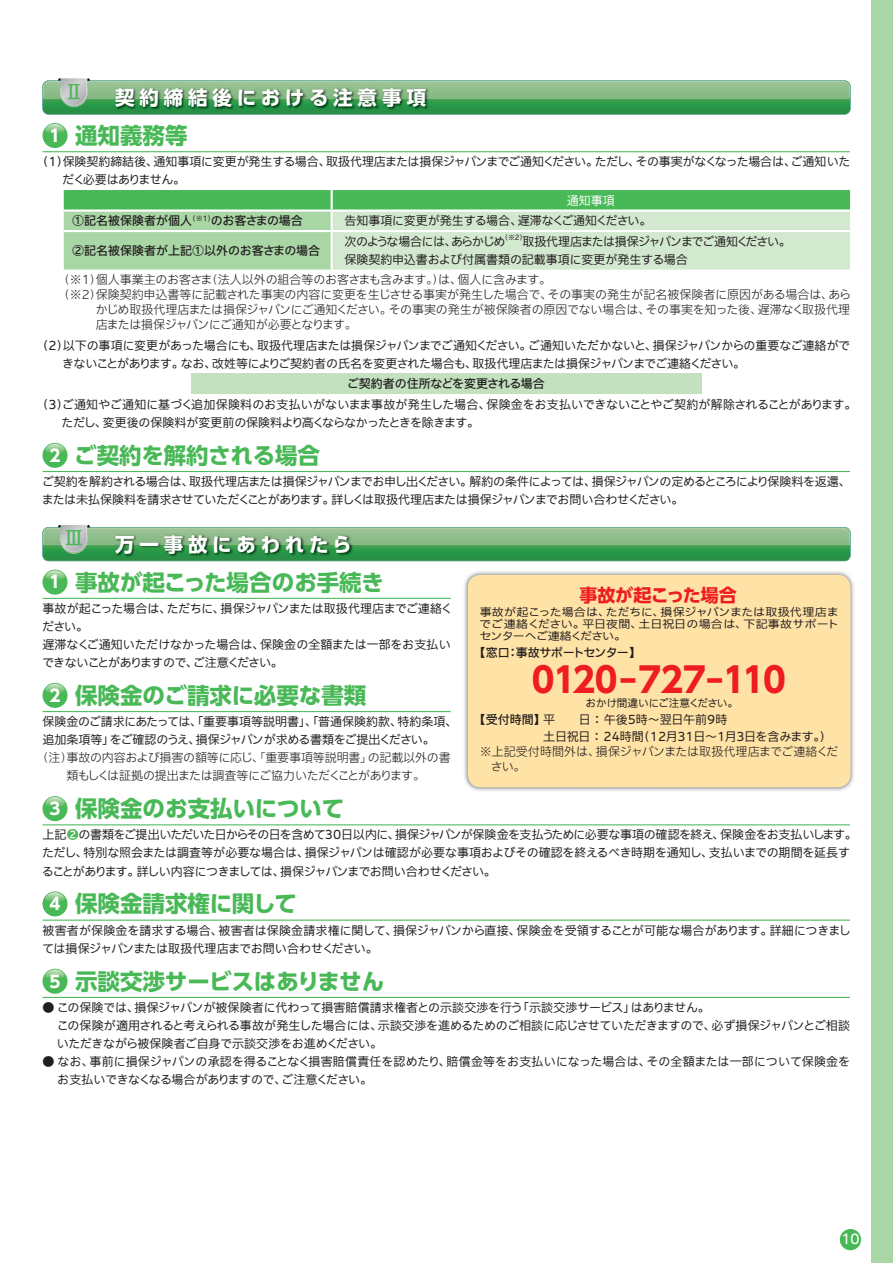
<style>
.page{position:relative;width:893px;height:1263px;background:#fff}
.page>*{position:absolute;margin:0;border:0;box-sizing:border-box;transform-origin:0 0}
.t1{font:700 34.5px "UD Shin Go Pro";letter-spacing:-.03em;color:#ee1d23}
.t2{font:700 22.5px "UD Shin Go Pro";color:#49b857}
.t3{font:700 19.5px "UD Shin Go Pro";letter-spacing:.245em;color:#fff}
.t4{font:500 19.5px "Iwa UCDA Goth Std";color:#49b857}
.t5{font:700 18px "UD Shin Go Pro";color:#ee1d23}
.t6{font:500 13.5px "Iwa UCDA Goth Std";color:#fff}
.t7{font:100 12px/18px "Iwa UCDA Goth Std";letter-spacing:-.02em;color:#231f20}
.t8{font:300 12px/18px "Iwa UCDA Goth Std";letter-spacing:-.01em;color:#231f20;text-align:center}
.t9{font:100 12px/18px "Iwa UCDA Goth Std";color:#231f20}
.t10{font:100 12px/18px "Iwa UCDA Goth Std";letter-spacing:-.05em;color:#231f20}
.t11{font:500 12px "Iwa UCDA Goth Std";color:#231f20}
.t12{font:300 12px "Iwa UCDA Goth Std";letter-spacing:-.06em;color:#231f20}
.t13{font:100 12px "Iwa UCDA Goth Std";letter-spacing:-.1em;color:#231f20}
.t14{font:500 12px "Iwa UCDA Goth Std";letter-spacing:-.055em;color:#231f20}
.t15{font:100 12px "Iwa UCDA Goth Std";color:#fff}
.t16{font:100 10.8px/12px "Iwa UCDA Goth Std";letter-spacing:-.005em;color:#231f20;text-align:justify;scale:1.11 1}
.t17{font:100 10.65px "Iwa UCDA Goth Std";letter-spacing:-.01em;color:#231f20}
.t18{font:100 7.05px "Iwa UCDA Goth Std";color:#231f20}
.s1{font-size:16.65px;color:#fff}
.s2{color:#49b857}
.s3{font-size:27.6px}
.s4{font-weight:500}
</style>
<div class="page">
<div style="left:872px;top:0;width:21px;height:1263px;background:#a9d6a5"></div>
<hr style="left:43px;top:151px;width:807px;height:1px;background:#49b857">
<hr style="left:43px;top:471px;width:807px;height:1px;background:#49b857">
<hr style="left:43px;top:598px;width:408px;height:1px;background:#49b857">
<hr style="left:43px;top:711px;width:408px;height:1px;background:#49b857">
<hr style="left:43px;top:824px;width:807px;height:1px;background:#49b857">
<hr style="left:43px;top:919px;width:807px;height:2px;background:#49b857">
<hr style="left:43px;top:997px;width:807px;height:1px;background:#49b857">
<svg style="left:43px;top:78px;width:807px;height:37px;background:#73b37f"></svg>
<img style="left:115px;top:87px;width:314px;height:23px">
<div style="left:43px;top:123px;width:25px;height:25px;background:#49b857;border-radius:50%"></div>
<svg style="left:45px;top:124px;width:20px;height:9px"></svg>
<svg style="left:64px;top:190px;width:786px;height:80px;background:#a5d7a6"></svg>
<hr style="left:64px;top:230px;width:268px;height:2px;background:#fff">
<hr style="left:332px;top:230px;width:518px;height:2px;background:#fff">
<hr style="left:331px;top:232px;width:2px;height:38px;background:#fff">
<hr style="left:64px;top:209px;width:268px;height:3px;background:#fff">
<hr style="left:332px;top:209px;width:518px;height:3px;background:#fff">
<div style="left:191px;top:374px;width:510px;height:20px;background:#c3e1be"></div>
<div style="left:43px;top:443px;width:25px;height:25px;background:#49b857;border-radius:50%"></div>
<svg style="left:45px;top:444px;width:20px;height:9px"></svg>
<svg style="left:43px;top:525px;width:807px;height:36px;background:#70b27b"></svg>
<img style="left:115px;top:534px;width:238px;height:23px">
<div style="left:43px;top:570px;width:25px;height:25px;background:#49b857;border-radius:50%"></div>
<svg style="left:45px;top:570px;width:20px;height:9px"></svg>
<div style="left:43px;top:683px;width:25px;height:25px;background:#49b857;border-radius:50%"></div>
<svg style="left:45px;top:684px;width:20px;height:9px"></svg>
<div style="left:43px;top:796px;width:25px;height:25px;background:#49b857;border-radius:50%"></div>
<svg style="left:45px;top:797px;width:20px;height:9px"></svg>
<div style="left:43px;top:891px;width:25px;height:25px;background:#49b857;border-radius:50%"></div>
<svg style="left:45px;top:892px;width:20px;height:9px"></svg>
<div style="left:43px;top:969px;width:25px;height:25px;background:#49b857;border-radius:50%"></div>
<svg style="left:45px;top:969px;width:20px;height:10px"></svg>
<img style="left:464px;top:571px;width:390px;height:220px">
<div style="left:468px;top:575px;width:382px;height:212px;background:#ffe2a5;border-radius:13px"></div>
<div style="left:840px;top:1229px;width:21px;height:21px;background:#49b857;border-radius:50%"></div>
<h3 class="t4" style="left:64px;top:77px;width:21px">Ⅱ</h3>
<h3 class="t3" style="left:115px;top:82px;width:312px">契約締結後における注意事項</h3>
<h2 class="t2" style="left:50px;top:117px;width:139px"><span class="s1">1</span> 通知義務等</h2>
<p class="t7" style="left:62px;top:152px;width:790px;text-indent:-26px">（1）保険契約締結後、通知事項に変更が発生する場合、取扱代理店または損保ジャパンまでご通知ください。ただし、その事実がなくなった場合は、ご通知いただく必要はありません。</p>
<p class="t15" style="left:567px;top:192px;width:49px">通知事項</p>
<p class="t11" style="left:72px;top:212px;width:232px">①記名被保険者が個人<sup>（※1）</sup>のお客さまの場合</p>
<p class="t7" style="left:344px;top:211px;width:308px">告知事項に変更が発生する場合、遅滞なくご通知ください。</p>
<p class="t11" style="left:72px;top:242px;width:249px">②記名被保険者が上記①以外のお客さまの場合</p>
<p class="t13" style="left:344px;top:233px;width:163px">次のような場合には、あらかじめ</p>
<p class="t18" style="left:501px;top:232px;width:27px">（※2）</p>
<p class="t7" style="left:344px;top:232px;width:448px;text-indent:178px">取扱代理店または損保ジャパンまでご通知ください。保険契約申込書および付属書類の記載事項に変更が発生する場合</p>
<p class="t8" style="left:58px;top:270px;width:495px">（※1）個人事業主のお客さま（法人以外の組合等のお客さまも含みます。）は、個人に含みます。</p>
<p class="t8" style="left:58px;top:285px;width:795px">（※2）保険契約申込書等に記載された事実の内容に変更を生じさせる事実が発生した場合で、その事実の発生が記名被保険者に原因がある場合は、あら</p>
<p class="t8" style="left:96px;top:300px;width:756px">かじめ取扱代理店または損保ジャパンにご通知ください。その事実の発生が被保険者の原因でない場合は、その事実を知った後、遅滞なく取扱代理</p>
<p class="t12" style="left:96px;top:316px;width:263px">店または損保ジャパンにご通知が必要となります。</p>
<p class="t7" style="left:62px;top:336px;width:790px;text-indent:-26px">（2）以下の事項に変更があった場合にも、取扱代理店または損保ジャパンまでご通知ください。ご通知いただかないと、損保ジャパンからの重要なご連絡ができないことがあります。なお、改姓等によりご契約者の氏名を変更された場合も、取扱代理店または損保ジャパンまでご連絡ください。</p>
<p class="t11" style="left:347px;top:375px;width:199px">ご契約者の住所などを変更される場合</p>
<p class="t7" style="left:61px;top:395px;width:797px;text-indent:-25px">（3）ご通知やご通知に基づく追加保険料のお支払いがないまま事故が発生した場合、保険金をお支払いできないことやご契約が解除されることがあります。ただし、変更後の保険料が変更前の保険料より高くならなかったときを除きます。</p>
<h2 class="t2" style="left:50px;top:437px;width:272px"><span class="s1">2</span> ご契約を解約される場合</h2>
<p class="t10" style="left:42px;top:472px;width:810px">ご契約を解約される場合は、取扱代理店または損保ジャパンまでお申し出ください。解約の条件によっては、損保ジャパンの定めるところにより保険料を返還、または未払保険料を請求させていただくことがあります。詳しくは取扱代理店または損保ジャパンまでお問い合わせください。</p>
<h3 class="t4" style="left:64px;top:524px;width:21px">Ⅲ</h3>
<h3 class="t3" style="left:115px;top:528px;width:238px">万一事故にあわれたら</h3>
<h2 class="t2" style="left:50px;top:564px;width:336px"><span class="s1">1</span> 事故が起こった場合のお手続き</h2>
<p class="t7" style="left:42px;top:599px;width:412px">事故が起こった場合は、ただちに、損保ジャパンまたは取扱代理店までご連絡ください。<br>遅滞なくご通知いただけなかった場合は、保険金の全額または一部をお支払いできないことがありますので、ご注意ください。</p>
<h2 class="t2" style="left:50px;top:677px;width:318px"><span class="s1">2</span> 保険金のご請求に必要な書類</h2>
<p class="t9" style="left:43px;top:712px;width:416px">保険金のご請求にあたっては、「重要事項等説明書」、「普通保険約款、特約条項、追加条項等」をご確認のうえ、損保ジャパンが求める書類をご提出ください。</p>
<p class="t8" style="left:37px;top:748px;width:416px">（注）事故の内容および損害の額等に応じ、「重要事項等説明書」の記載以外の書類もしくは証拠の提出または調査等にご協力いただくことがあります。</p>
<h2 class="t2" style="left:50px;top:790px;width:296px"><span class="s1">3</span> 保険金のお支払いについて</h2>
<p class="t7" style="left:42px;top:825px;width:816px">上記<span class="s2">❷</span>の書類をご提出いただいた日からその日を含めて30日以内に、損保ジャパンが保険金を支払うために必要な事項の確認を終え、保険金をお支払いします。ただし、特別な照会または調査等が必要な場合は、損保ジャパンは確認が必要な事項およびその確認を終えるべき時期を通知し、支払いまでの期間を延長することがあります。詳しい内容につきましては、損保ジャパンまでお問い合わせください。</p>
<h2 class="t2" style="left:50px;top:885px;width:249px"><span class="s1">4</span> 保険金請求権に関して</h2>
<p class="t9" style="left:42px;top:920px;width:810px">被害者が保険金を請求する場合、被害者は保険金請求権に関して、損保ジャパンから直接、保険金を受領することが可能な場合があります。詳細につきましては損保ジャパンまたは取扱代理店までお問い合わせください。</p>
<h2 class="t2" style="left:50px;top:963px;width:336px"><span class="s1">5</span> 示談交渉サービスはありません</h2>
<p class="t7" style="left:43px;top:998px;width:669px">● この保険では、損保ジャパンが被保険者に代わって損害賠償請求権者との示談交渉を行う「示談交渉サービス」はありません。</p>
<p class="t7" style="left:43px;top:1016px;width:809px">　この保険が適用されると考えられる事故が発生した場合には、示談交渉を進めるためのご相談に応じさせていただきますので、必ず損保ジャパンとご相談</p>
<p class="t7" style="left:57px;top:1034px;width:327px">いただきながら被保険者ご自身で示談交渉をお進めください。</p>
<p class="t7" style="left:57px;top:1052px;width:794px;text-indent:-15px">● なお、事前に損保ジャパンの承認を得ることなく損害賠償責任を認めたり、賠償金等をお支払いになった場合は、その全額または一部について保険金をお支払いできなくなる場合がありますので、ご注意ください。</p>
<h3 class="t5" style="left:579px;top:581px;width:159px">事故が起こった場合</h3>
<p class="t16" style="left:479px;top:605px;width:326px">事故が起こった場合は、ただちに、損保ジャパンまたは取扱代理店までご連絡ください。平日夜間、土日祝日の場合は、下記事故サポートセンターへご連絡ください。</p>
<p class="t14" style="left:474px;top:644px;width:168px">【窓口：事故サポートセンター】</p>
<h1 class="t1" style="left:532px;top:652px;width:256px">0120<span class="s3">ー</span>727<span class="s3">ー</span>110</h1>
<p class="t17" style="left:585px;top:696px;width:154px">おかけ間違いにご注意ください。</p>
<p class="t7" style="left:543px;top:711px;width:290px;line-height:16.5px;text-indent:-69px"><span class="s4">【受付時間】</span>平　　日 ： 午後5時～翌日午前9時<br>土日祝日 ： 24時間（12月31日～1月3日を含みます。）</p>
<p class="t8" style="left:491px;top:743px;width:349px;line-height:15px;text-align:left;text-indent:-11px">※ 上記受付時間外は、損保ジャパンまたは取扱代理店までご連絡ください。</p>
<p class="t6" style="left:841px;top:1229px;width:20px">10</p>
</div>
